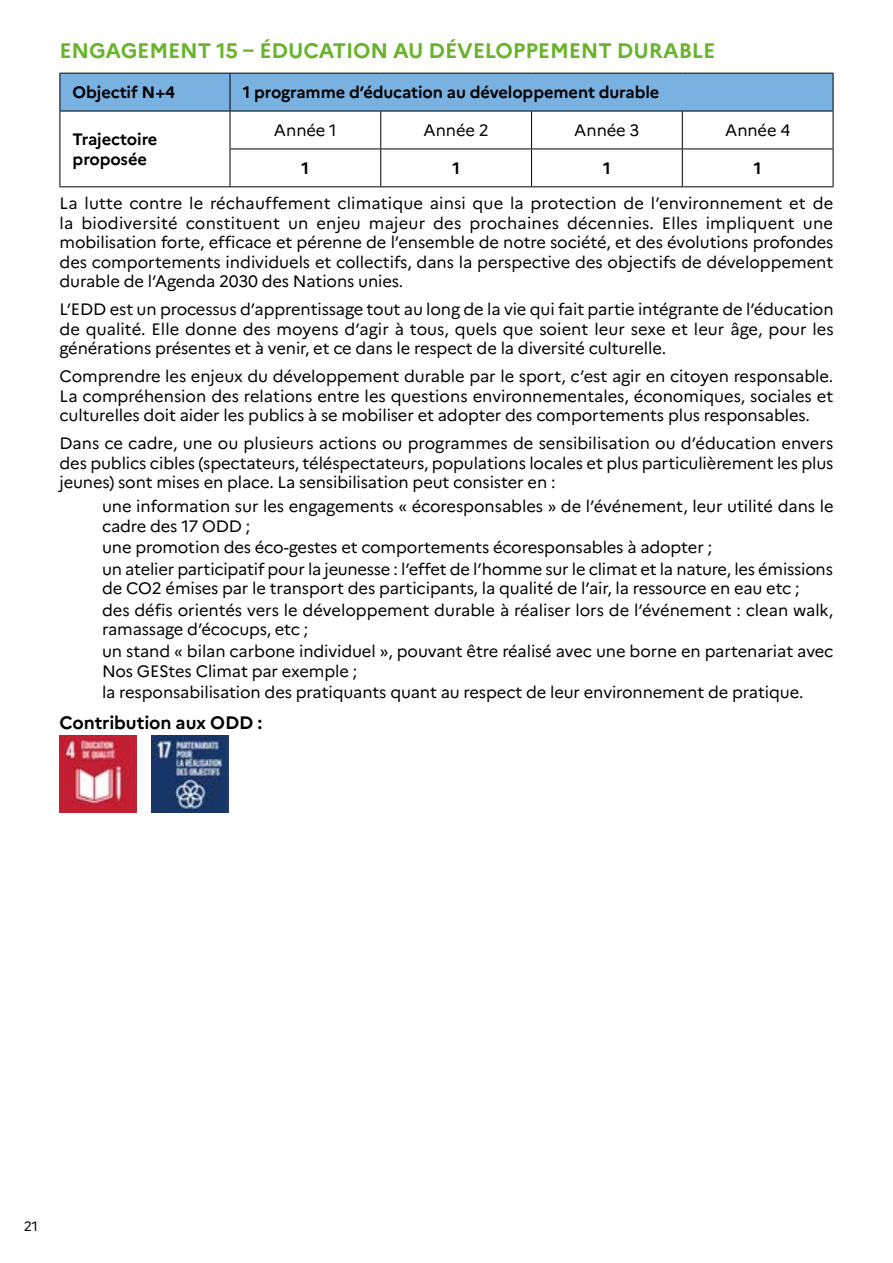
<style>
.page{position:relative;width:893px;height:1263px;background:#fff}
.page>*{position:absolute;margin:0;border:0;box-sizing:border-box;transform-origin:0 0}
.t1{font:700 21px "Marianne";letter-spacing:-.01em;color:#67b42a}
.t2{font:700 18px "Marianne";letter-spacing:-.01em;color:#000}
.t3{font:16.5px/19.5px "Marianne";letter-spacing:-.01em;color:#000}
.t4{font:700 16.5px/19.5px "Marianne";letter-spacing:-.01em;color:#000}
.t5{font:13.5px "Marianne";color:#000}
</style>
<div class="page">
<div style="left:61px;top:74px;width:772px;height:37px;background:#79b1e1"></div>
<hr style="left:60px;top:73px;width:170px;height:1px;background:#000">
<hr style="left:60px;top:74px;width:1px;height:37px;background:#000">
<hr style="left:230px;top:73px;width:151px;height:1px;background:#000">
<hr style="left:230px;top:74px;width:1px;height:37px;background:#000">
<hr style="left:381px;top:73px;width:150px;height:1px;background:#000">
<hr style="left:531px;top:73px;width:151px;height:1px;background:#000">
<hr style="left:682px;top:73px;width:151px;height:1px;background:#000">
<hr style="left:833px;top:74px;width:1px;height:37px;background:#000">
<hr style="left:60px;top:111px;width:170px;height:1px;background:#000">
<hr style="left:60px;top:111px;width:1px;height:38px;background:#000">
<hr style="left:230px;top:111px;width:151px;height:1px;background:#000">
<hr style="left:230px;top:111px;width:1px;height:38px;background:#000">
<hr style="left:381px;top:111px;width:150px;height:1px;background:#000">
<hr style="left:380px;top:111px;width:1px;height:38px;background:#000">
<hr style="left:531px;top:111px;width:151px;height:1px;background:#000">
<hr style="left:531px;top:111px;width:1px;height:38px;background:#000">
<hr style="left:682px;top:111px;width:151px;height:1px;background:#000">
<hr style="left:682px;top:111px;width:1px;height:38px;background:#000">
<hr style="left:833px;top:111px;width:1px;height:38px;background:#000">
<hr style="left:60px;top:149px;width:1px;height:37px;background:#000">
<hr style="left:230px;top:149px;width:151px;height:1px;background:#000">
<hr style="left:230px;top:149px;width:1px;height:37px;background:#000">
<hr style="left:381px;top:149px;width:150px;height:1px;background:#000">
<hr style="left:380px;top:149px;width:1px;height:37px;background:#000">
<hr style="left:531px;top:149px;width:151px;height:1px;background:#000">
<hr style="left:531px;top:149px;width:1px;height:37px;background:#000">
<hr style="left:682px;top:149px;width:151px;height:1px;background:#000">
<hr style="left:682px;top:149px;width:1px;height:37px;background:#000">
<hr style="left:833px;top:149px;width:1px;height:37px;background:#000">
<hr style="left:60px;top:186px;width:170px;height:1px;background:#000">
<hr style="left:230px;top:186px;width:151px;height:1px;background:#000">
<hr style="left:381px;top:186px;width:150px;height:1px;background:#000">
<hr style="left:531px;top:186px;width:151px;height:1px;background:#000">
<hr style="left:682px;top:186px;width:151px;height:1px;background:#000">
<img style="left:60px;top:736px;width:76px;height:76px">
<img style="left:151px;top:736px;width:77px;height:76px">
<p class="t1" style="left:60px;top:38px;width:657px">ENGAGEMENT 15 – ÉDUCATION AU DÉVELOPPEMENT DURABLE</p>
<p class="t4" style="left:73px;top:83px;width:104px">Objectif N+4</p>
<p class="t4" style="left:243px;top:83px;width:418px">1 programme d’éducation au développement durable</p>
<p class="t4" style="left:73px;top:130px;width:86px">Trajectoire proposée</p>
<p class="t3" style="left:274px;top:121px;width:64px">Année 1</p>
<p class="t3" style="left:424px;top:121px;width:67px">Année 2</p>
<p class="t3" style="left:574px;top:121px;width:67px">Année 3</p>
<p class="t3" style="left:725px;top:121px;width:67px">Année 4</p>
<p class="t4" style="left:302px;top:158px;width:9px">1</p>
<p class="t4" style="left:452px;top:158px;width:9px">1</p>
<p class="t4" style="left:603px;top:158px;width:9px">1</p>
<p class="t4" style="left:754px;top:158px;width:9px">1</p>
<p class="t3" style="left:60px;top:194px;width:775px;text-align:justify">La lutte contre le réchauffement climatique ainsi que la protection de l’environnement et de la biodiversité constituent un enjeu majeur des prochaines décennies. Elles impliquent une mobilisation forte, efficace et pérenne de l’ensemble de notre société, et des évolutions profondes des comportements individuels et collectifs, dans la perspective des objectifs de développement durable de l’Agenda 2030 des Nations unies.</p>
<p class="t3" style="left:60px;top:300px;width:776px;text-align:justify">L’EDD est un processus d’apprentissage tout au long de la vie qui fait partie intégrante de l’éducation de qualité. Elle donne des moyens d’agir à tous, quels que soient leur sexe et leur âge, pour les générations présentes et à venir, et ce dans le respect de la diversité culturelle.</p>
<p class="t3" style="left:60px;top:367px;width:775px;text-align:justify">Comprendre les enjeux du développement durable par le sport, c’est agir en citoyen responsable.<br>La compréhension des relations entre les questions environnementales, économiques, sociales et culturelles doit aider les publics à se mobiliser et adopter des comportements plus responsables.</p>
<p class="t3" style="left:60px;top:434px;width:775px;text-align:justify">Dans ce cadre, une ou plusieurs actions ou programmes de sensibilisation ou d’éducation envers des publics cibles (spectateurs, téléspectateurs, populations locales et plus particulièrement les plus jeunes) sont mises en place. La sensibilisation peut consister en :</p>
<p class="t3" style="left:102px;top:496px;width:733px">une information sur les engagements « écoresponsables » de l’événement, leur utilité dans le cadre des 17 ODD ;</p>
<p class="t3" style="left:102px;top:536px;width:732px;line-height:21.6px">une promotion des éco-gestes et comportements écoresponsables à adopter ;<br>un atelier participatif pour la jeunesse : l’effet de l’homme sur le climat et la nature, les émissions</p>
<p class="t3" style="left:102px;top:578px;width:733px;line-height:21.6px">de CO2 émises par le transport des participants, la qualité de l’air, la ressource en eau etc ;<br>des défis orientés vers le développement durable à réaliser lors de l’événement : clean walk,</p>
<p class="t3" style="left:102px;top:619px;width:733px;line-height:21.6px">ramassage d’écocups, etc ;<br>un stand « bilan carbone individuel », pouvant être réalisé avec une borne en partenariat avec</p>
<p class="t3" style="left:102px;top:660px;width:703px;line-height:21.6px">Nos GEStes Climat par exemple ;<br>la responsabilisation des pratiquants quant au respect de leur environnement de pratique.</p>
<p class="t2" style="left:60px;top:711px;width:204px">Contribution aux ODD :</p>
<p class="t5" style="left:24px;top:1217px;width:16px">21</p>
</div>
